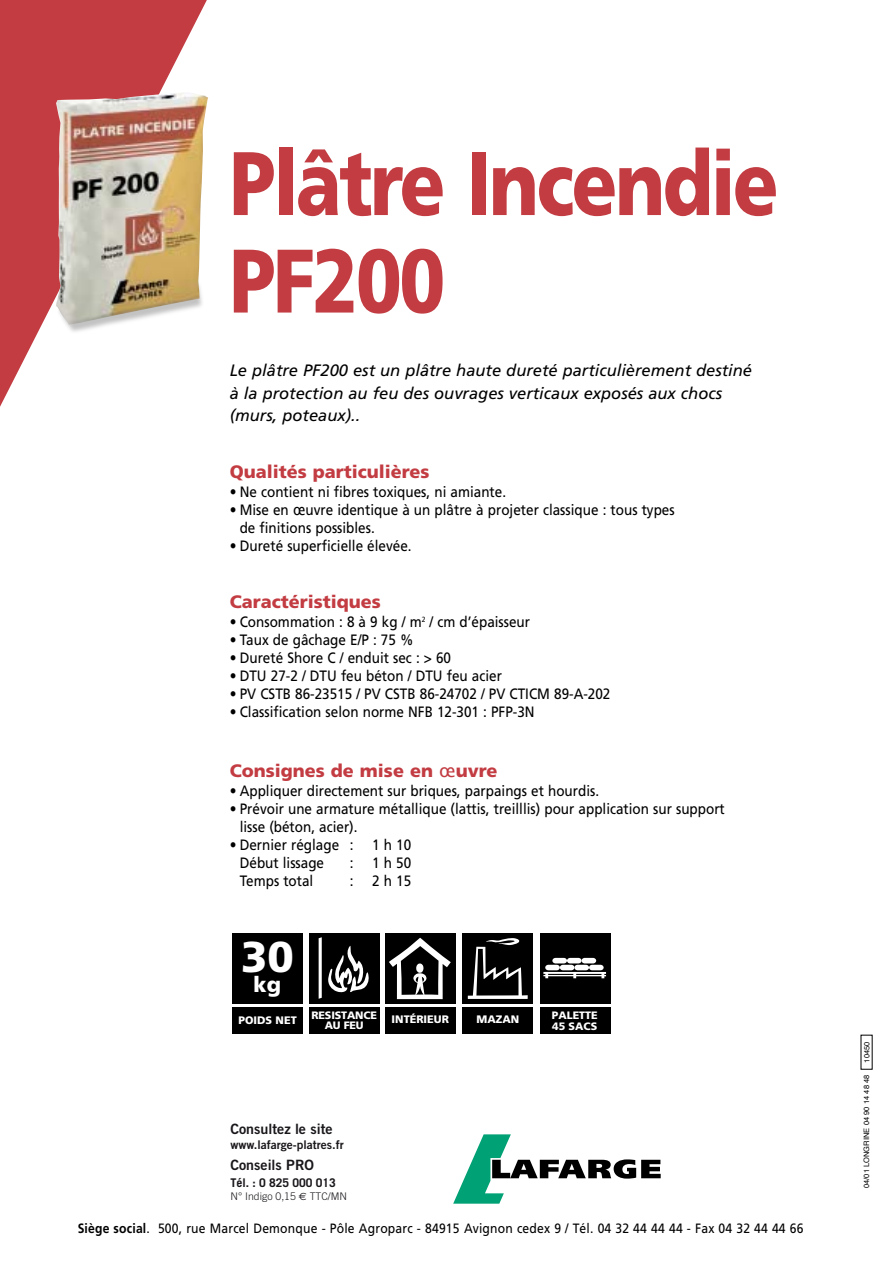
<style>
.page{position:relative;width:893px;height:1263px;background:#fff}
.page>*{position:absolute;margin:0;border:0;box-sizing:border-box;transform-origin:0 0}
.t1{font:900 90px/97.5px "Frutiger";letter-spacing:-.03em;color:#c23c42;scale:.83 1}
.t2{font:900 43.05px "Frutiger";color:#fff}
.t3{font:900 21.6px "Frutiger";color:#fff}
.t4{font:900 18px "Frutiger";color:#c23c42}
.t5{font:italic 16.5px/22.5px "Frutiger";color:#000}
.t6{font:15px/18px "Frutiger";color:#000;scale:.9 1}
.t7{font:14.25px "Trade Gothic Bold Two";color:#1a171b}
.t8{font:13.5px "Frutiger";letter-spacing:.015em;color:#000;scale:.9 1}
.t9{font:12px "Trade Gothic Bold Two";color:#1a171b}
.t10{font:700 12px "Trade Gothic";color:#1a171b}
.t11{font:900 10.8px/10.9px "Frutiger";color:#fff;text-align:center}
.t12{font:300 10.5px "Trade Gothic";color:#1a171b}
.t13{font:7.5px "Helvetica";color:#000}
.s1{font-family:"Lucida Grande"}
.s2{font-family:"Lucida Grande";font-weight:400}
.s3{font-family:"Euro Sans";font-weight:400}
.s4{font-weight:700}
</style>
<div class="page">
<svg style="left:0;top:0;width:207px;height:407px;fill:#c23c42"></svg>
<img style="left:56px;top:92px;width:152px;height:233px">
<div style="left:232px;top:1007px;width:70px;height:26px;background:#000"></div>
<div style="left:232px;top:933px;width:71px;height:71px;background:#000"></div>
<svg style="left:309px;top:933px;width:71px;height:100px"></svg>
<div style="left:309px;top:1007px;width:70px;height:26px;background:#000"></div>
<div style="left:309px;top:933px;width:70px;height:70px;background:#000"></div>
<svg style="left:318px;top:937px;width:51px;height:62px"></svg>
<svg style="left:385px;top:933px;width:71px;height:100px"></svg>
<div style="left:385px;top:1007px;width:70px;height:26px;background:#000"></div>
<div style="left:385px;top:933px;width:70px;height:70px;background:#000"></div>
<svg style="left:389px;top:938px;width:62px;height:61px"></svg>
<svg style="left:462px;top:1003px;width:71px;height:1px"></svg>
<div style="left:462px;top:1007px;width:71px;height:26px;background:#000"></div>
<div style="left:462px;top:933px;width:71px;height:70px;background:#000"></div>
<svg style="left:468px;top:938px;width:59px;height:61px"></svg>
<svg style="left:540px;top:933px;width:71px;height:100px"></svg>
<div style="left:540px;top:1007px;width:70px;height:26px;background:#000"></div>
<div style="left:540px;top:933px;width:70px;height:70px;background:#000"></div>
<hr style="left:543px;top:972px;width:63px;height:2px;background:#fff">
<hr style="left:543px;top:975px;width:63px;height:1px;background:#fff">
<svg style="left:545px;top:958px;width:59px;height:20px"></svg>
<svg style="left:453px;top:1134px;width:207px;height:70px"></svg>
<h1 class="t1" style="left:230px;top:133px;width:663px">Plâtre Incendie<br>PF200</h1>
<p class="t5" style="left:230px;top:359px;width:524px">Le plâtre PF200 est un plâtre haute dureté particulièrement destiné à la protection au feu des ouvrages verticaux exposés aux chocs (murs, poteaux)..</p>
<p class="t4" style="left:230px;top:461px;width:201px">Qualités particulières</p>
<p class="t6" style="left:230px;top:483px;width:308px">• Ne contient ni fibres toxiques, ni amiante.</p>
<p class="t6" style="left:240px;top:501px;width:485px;text-indent:-10px">• Mise en <span class="s1">œ</span>uvre identique à un plâtre à projeter classique : tous types de finitions possibles.</p>
<p class="t6" style="left:230px;top:537px;width:204px">• Dureté superficielle élevée.</p>
<p class="t4" style="left:230px;top:590px;width:153px">Caractéristiques</p>
<p class="t6" style="left:230px;top:613px;width:335px">• Consommation : 8 à 9 kg / m<sup>2</sup> / cm d’épaisseur</p>
<p class="t6" style="left:230px;top:631px;width:206px">• Taux de gâchage E/P : 75 %</p>
<p class="t6" style="left:230px;top:649px;width:247px">• Dureté Shore C / enduit sec : &gt; 60</p>
<p class="t6" style="left:230px;top:667px;width:304px">• DTU 27-2 / DTU feu béton / DTU feu acier</p>
<p class="t6" style="left:230px;top:685px;width:424px">• PV CSTB 86-23515 / PV CSTB 86-24702 / PV CTICM 89-A-202</p>
<p class="t6" style="left:230px;top:703px;width:340px">• Classification selon norme NFB 12-301 : PFP-3N</p>
<p class="t4" style="left:230px;top:760px;width:269px">Consignes de mise en <span class="s2">œ</span>uvre</p>
<p class="t6" style="left:230px;top:782px;width:412px">• Appliquer directement sur briques, parpaings et hourdis.</p>
<p class="t6" style="left:240px;top:800px;width:540px;text-indent:-10px">• Prévoir une armature métallique (lattis, treilllis) pour application sur support lisse (béton, acier).</p>
<p class="t6" style="left:240px;top:836px;width:192px;text-indent:-10px">• Dernier réglage : 1 h 10<br>Début lissage</p>
<p class="t6" style="left:350px;top:854px;width:70px">: 1h50</p>
<p class="t6" style="left:240px;top:872px;width:83px">Temps total</p>
<p class="t6" style="left:350px;top:872px;width:70px">: 2h15</p>
<h2 class="t2" style="left:241px;top:931px;width:54px">30</h2>
<h3 class="t3" style="left:253px;top:972px;width:29px">kg</h3>
<p class="t11" style="left:238px;top:1014px;width:60px">POIDS NET</p>
<p class="t11" style="left:311px;top:1009px;width:67px">RESISTANCE<br>AU FEU</p>
<p class="t11" style="left:391px;top:1014px;width:59px">INTÉRIEUR</p>
<p class="t11" style="left:476px;top:1014px;width:44px">MAZAN</p>
<p class="t11" style="left:551px;top:1009px;width:47px;line-height:11.4px;text-align:left">PALETTE<br>45 SACS</p>
<p class="t7" style="left:230px;top:1120px;width:104px">Consultez le site</p>
<p class="t9" style="left:230px;top:1137px;width:115px">www.lafarge-platres.fr</p>
<p class="t7" style="left:230px;top:1156px;width:85px">Conseils PRO</p>
<p class="t10" style="left:230px;top:1175px;width:107px">Tél. : 0 825 000 013</p>
<p class="t12" style="left:230px;top:1190px;width:118px">N° Indigo 0,15 <span class="s3">€</span> TTC/MN</p>
<p class="t8" style="left:78px;top:1221px;width:808px"><span class="s4">Siège social</span>. 500, rue Marcel Demonque - Pôle Agroparc - 84915 Avignon cedex 9 / Tél. 04 32 44 44 44 - Fax 04 32 44 44 66</p>
<p class="t13" style="left:860px;top:1063px;width:22px;rotate:-90deg">10450</p>
<p class="t13" style="left:860px;top:1188px;width:115px;rotate:-90deg">04/01 LONGRINE 04 90 14 48 48</p>
</div>
